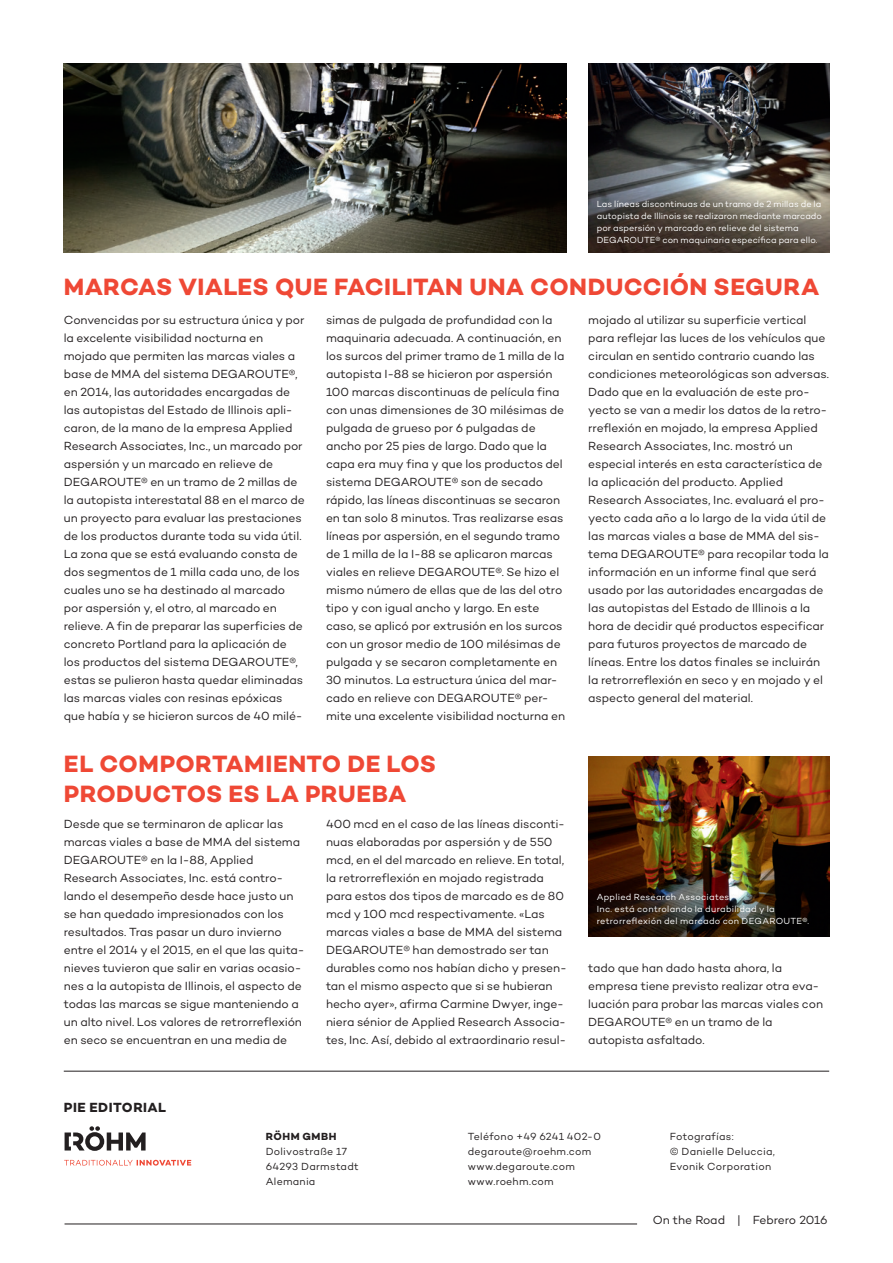
<style>
.page{position:relative;width:893px;height:1263px;background:#fff}
.page>*{position:absolute;margin:0;border:0;box-sizing:border-box;transform-origin:0 0}
.t1{font:700 24px/30px "Campton";letter-spacing:.015em;color:#ef4835}
.t2{font:700 13.5px "Campton";letter-spacing:.035em;color:#231f20}
.t3{font:12px/18px "Campton";letter-spacing:-.005em;color:#231f20}
.t4{font:10.5px/15px "Campton";letter-spacing:.025em;color:#231f20}
.t5{font:700 10.5px "Campton";letter-spacing:.055em;color:#231f20}
.t6{font:9px/12px "Campton";letter-spacing:.005em;color:#fff}
.t7{font:9px/12px "Campton";letter-spacing:.03em;color:#fff}
</style>
<div class="page">
<hr style="left:64px;top:1071px;width:765px;height:1px;background:#231f20">
<svg style="left:65px;top:1126px;width:81px;height:25px"></svg>
<svg style="left:64px;top:1160px;width:127px;height:5px"></svg>
<hr style="left:65px;top:1223px;width:572px;height:1px;background:#231f20">
<img style="left:588px;top:756px;width:241px;height:180px">
<img style="left:64px;top:64px;width:503px;height:188px">
<img style="left:588px;top:64px;width:241px;height:188px">
<p class="t6" style="left:597px;top:198px;width:227px">Las líneas discontinuas de un tramo de 2 millas de la autopista de Illinois se realizaron mediante marcado por aspersión y marcado en relieve del sistema DEGAROUTE® con maquinaria específica para ello.</p>
<h1 class="t1" style="left:64px;top:272px;width:757px">MARCAS VIALES QUE FACILITAN UNA CONDUCCIÓN SEGURA</h1>
<p class="t3" style="left:64px;top:311px;width:242px">Convencidas por su estructura única y por la excelente visibilidad nocturna en mojado que permiten las marcas viales a base de MMA del sistema DEGAROUTE®, en 2014, las autoridades encargadas de las autopistas del Estado de Illinois apli&shy;caron, de la mano de la empresa Applied Research Associates, Inc., un marcado por aspersión y un marcado en relieve de DEGAROUTE® en un tramo de 2 millas de la autopista interestatal 88 en el marco de un proyecto para evaluar las prestaciones de los productos durante toda su vida útil.<br>La zona que se está evaluando consta de dos segmentos de 1 milla cada uno, de los cuales uno se ha destinado al marcado por aspersión y, el otro, al marcado en relieve. A fin de preparar las superficies de concreto Portland para la aplicación de los productos del sistema DEGAROUTE®, estas se pulieron hasta quedar eliminadas las marcas viales con resinas epóxicas que había y se hicieron surcos de 40 milé-</p>
<p class="t3" style="left:326px;top:311px;width:241px">simas de pulgada de profundidad con la maquinaria adecuada. A continuación, en los surcos del primer tramo de 1 milla de la autopista I-88 se hicieron por aspersión 100 marcas discontinuas de película fina con unas dimensiones de 30 milésimas de pulgada de grueso por 6 pulgadas de ancho por 25 pies de largo. Dado que la capa era muy fina y que los productos del sistema DEGAROUTE® son de secado rápido, las líneas discontinuas se secaron en tan solo 8 minutos. Tras realizarse esas líneas por aspersión, en el segundo tramo de 1 milla de la I-88 se aplicaron marcas viales en relieve DEGAROUTE®. Se hizo el mismo número de ellas que de las del otro tipo y con igual ancho y largo. En este caso, se aplicó por extrusión en los surcos con un grosor medio de 100 milésimas de pulgada y se secaron completamente en 30 minutos. La estructura única del mar&shy;cado en relieve con DEGAROUTE® per&shy;mite una excelente visibilidad nocturna en</p>
<p class="t3" style="left:588px;top:311px;width:242px">mojado al utilizar su superficie vertical para reflejar las luces de los vehículos que circulan en sentido contrario cuando las condiciones meteorológicas son adversas.<br>Dado que en la evaluación de este pro&shy;yecto se van a medir los datos de la retro&shy;rreflexión en mojado, la empresa Applied Research Associates, Inc. mostró un especial interés en esta característica de la aplicación del producto. Applied Research Associates, Inc. evaluará el pro&shy;yecto cada año a lo largo de la vida útil de las marcas viales a base de MMA del sis&shy;tema DEGAROUTE® para recopilar toda la información en un informe final que será usado por las autoridades encargadas de las autopistas del Estado de Illinois a la hora de decidir qué productos especificar para futuros proyectos de marcado de líneas. Entre los datos finales se incluirán la retrorreflexión en seco y en mojado y el aspecto general del material.</p>
<h1 class="t1" style="left:64px;top:749px;width:374px">EL COMPORTAMIENTO DE LOS<br>PRODUCTOS ES LA PRUEBA</h1>
<p class="t3" style="left:64px;top:815px;width:242px">Desde que se terminaron de aplicar las marcas viales a base de MMA del sistema DEGAROUTE® en la I-88, Applied Research Associates, Inc. está contro&shy;lando el desempeño desde hace justo un se han quedado impresionados con los resultados. Tras pasar un duro invierno entre el 2014 y el 2015, en el que las quita&shy;nieves tuvieron que salir en varias ocasio&shy;nes a la autopista de Illinois, el aspecto de todas las marcas se sigue manteniendo a un alto nivel. Los valores de retrorreflexión en seco se encuentran en una media de</p>
<p class="t3" style="left:326px;top:815px;width:242px">400 mcd en el caso de las líneas disconti&shy;nuas elaboradas por aspersión y de 550 mcd, en el del marcado en relieve. En total, la retrorreflexión en mojado registrada para estos dos tipos de marcado es de 80 mcd y 100 mcd respectivamente. «Las marcas viales a base de MMA del sistema DEGAROUTE® han demostrado ser tan durables como nos habían dicho y presen&shy;tan el mismo aspecto que si se hubieran hecho ayer», afirma Carmine Dwyer, inge&shy;niera sénior de Applied Research Associa&shy;tes, Inc. Así, debido al extraordinario resul-</p>
<p class="t2" style="left:64px;top:1098px;width:104px">PIE EDITORIAL</p>
<p class="t7" style="left:597px;top:890px;width:214px">Applied Research Associates,<br>Inc. está controlando la durabilidad y la retrorreflexión del marcado con DEGAROUTE®.</p>
<p class="t3" style="left:588px;top:959px;width:236px">tado que han dado hasta ahora, la empresa tiene previsto realizar otra eva&shy;luación para probar las marcas viales con DEGAROUTE® en un tramo de la autopista asfaltado.</p>
<p class="t5" style="left:266px;top:1129px;width:72px">RÖHM GMBH</p>
<p class="t4" style="left:266px;top:1143px;width:95px">Dolivostraße 17<br>64293 Darmstadt<br>Alemania</p>
<p class="t4" style="left:468px;top:1128px;width:135px">Teléfono +49 6241 402-0 degaroute@roehm.com www.degaroute.com www.roehm.com</p>
<p class="t4" style="left:670px;top:1128px;width:107px">Fotografías:<br>© Danielle Deluccia,<br>Evonik Corporation</p>
<p class="t3" style="left:653px;top:1211px;width:177px">On the Road | Febrero 2016</p>
</div>
